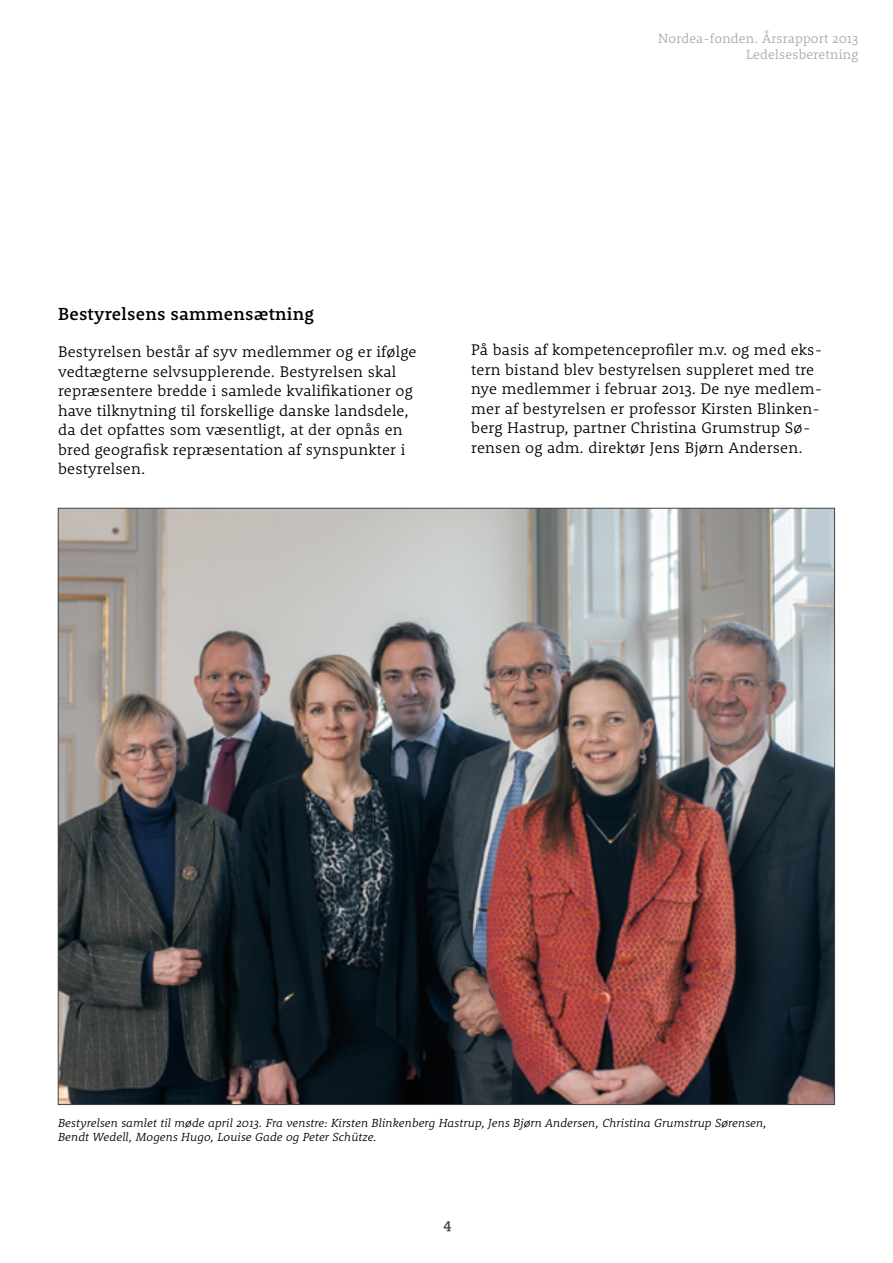
<style>
.page{position:relative;width:893px;height:1263px;background:#fff}
.page>*{position:absolute;margin:0;border:0;box-sizing:border-box;transform-origin:0 0}
.t1{font:500 18px "Rooney";letter-spacing:.01em;color:#000}
.t2{font:300 15.75px/19.5px "Rooney";letter-spacing:.01em;color:#000}
.t3{font:500 15px "Rooney";color:#444345}
.t4{font:300 13.5px/16.5px "Rooney";letter-spacing:.01em;color:#a7a9ac;text-align:right}
.t5{font:italic 300 12px/13.5px "Rooney";letter-spacing:.01em;color:#000}
</style>
<div class="page">
<img style="left:60px;top:510px;width:773px;height:593px">
<p class="t4" style="left:658px;top:29px;width:202px">Nordea-fonden. Årsrapport 2013<br>Ledelsesberetning</p>
<p class="t1" style="left:58px;top:302px;width:257px">Bestyrelsens sammensætning</p>
<p class="t2" style="left:58px;top:341px;width:360px">Bestyrelsen består af syv medlemmer og er ifølge vedtægterne selvsupplerende. Bestyrelsen skal repræsentere bredde i samlede kvalifikationer og have tilknytning til forskellige danske landsdele, da det opfattes som væsentligt, at der opnås en bred geografisk repræsentation af synspunkter i bestyrelsen.</p>
<p class="t2" style="left:471px;top:340px;width:352px">På basis af kompetenceprofiler m.v. og med eks&shy;tern bistand blev bestyrelsen suppleret med tre nye medlemmer i februar 2013. De nye medlem&shy;mer af bestyrelsen er professor Kirsten Blinken&shy;berg Hastrup, partner Christina Grumstrup Sø&shy;rensen og adm. direktør Jens Bjørn Andersen.</p>
<p class="t5" style="left:58px;top:1116px;width:710px">Bestyrelsen samlet til møde april 2013. Fra venstre: Kirsten Blinkenberg Hastrup, Jens Bjørn Andersen, Christina Grumstrup Sørensen,<br>Bendt Wedell, Mogens Hugo, Louise Gade og Peter Schütze.</p>
<p class="t3" style="left:444px;top:1214px;width:10px">4</p>
</div>
